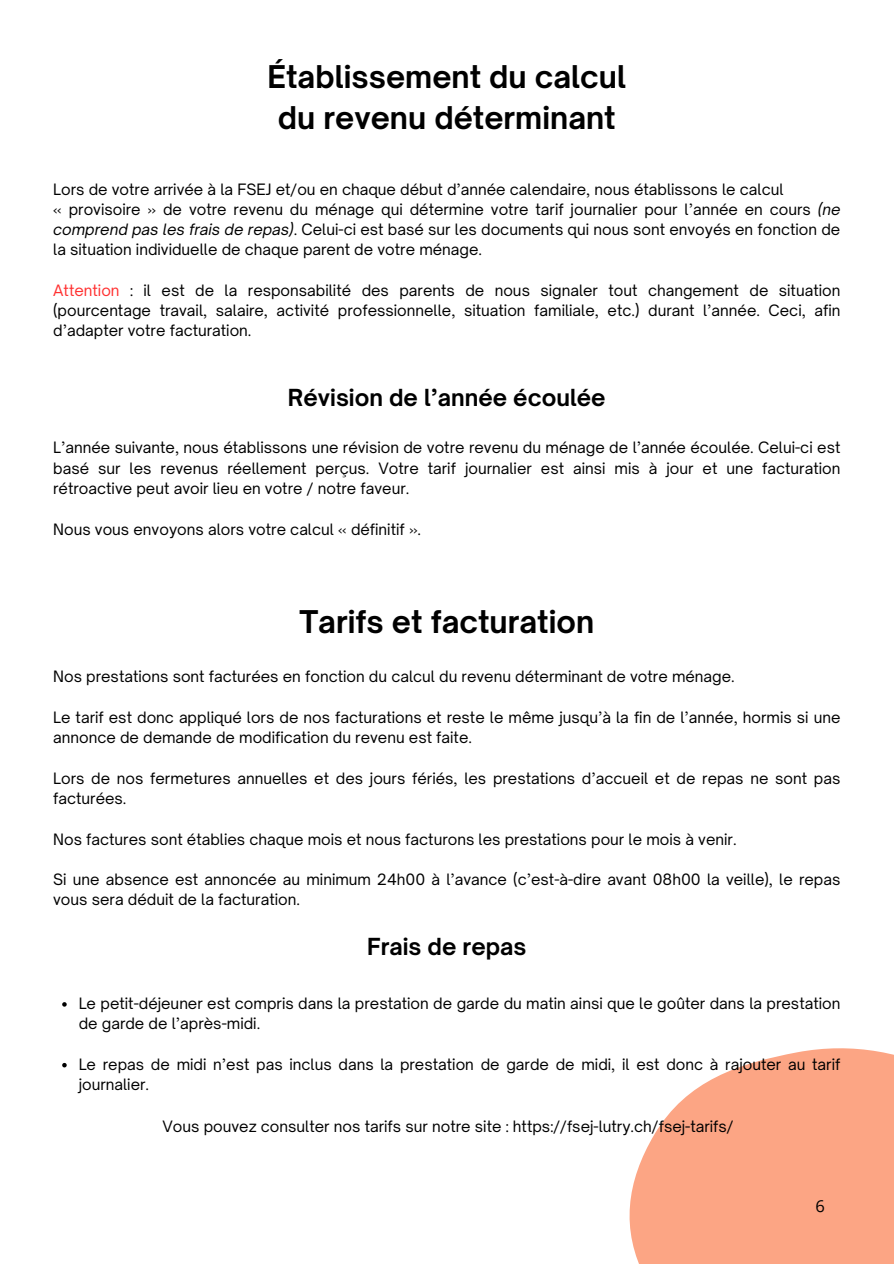
<style>
.page{position:relative;width:894px;height:1264px;background:#fff}
.page>*{position:absolute;margin:0;border:0;box-sizing:border-box;transform-origin:0 0}
.t1{font:700 30px/41.7px "Open Sauce One";color:#000;text-align:center}
.t2{font:700 22.5px "Open Sauce One";color:#000}
.t3{font:16.5px "Open Sans";color:#000}
.t4{font:15px/20.2px "Open Sauce One";color:#000}
.s1{font-style:italic}
.s2{color:#ff3131}
</style>
<div class="page">
<svg style="left:629px;top:1048px;width:264px;height:215px;background:#fcb194"></svg>
<svg style="left:62px;top:1002px;width:5px;height:4px"></svg>
<svg style="left:62px;top:1062px;width:5px;height:5px"></svg>
<h1 class="t1" style="left:267px;top:55px;width:360px">Établissement du calcul du revenu déterminant</h1>
<p class="t4" style="left:53px;top:179px;width:731px">Lors de votre arrivée à la FSEJ et/ou en chaque début d’année calendaire, nous établissons le calcul</p>
<p class="t4" style="left:53px;top:199px;width:788px;text-align:justify">« provisoire » de votre revenu du ménage qui détermine votre tarif journalier pour l’année en cours <span class="s1">(ne comprend pas les frais de repas)</span>. Celui-ci est basé sur les documents qui nous sont envoyés en fonction de la situation individuelle de chaque parent de votre ménage.</p>
<p class="t4" style="left:53px;top:280px;width:788px;text-align:justify"><span class="s2">Attention</span> : il est de la responsabilité des parents de nous signaler tout changement de situation (pourcentage travail, salaire, activité professionnelle, situation familiale, etc.) durant l’année. Ceci, afin d’adapter votre facturation.</p>
<h2 class="t2" style="left:288px;top:384px;width:319px">Révision de l’année écoulée</h2>
<p class="t4" style="left:53px;top:437px;width:788px;text-align:justify">L’année suivante, nous établissons une révision de votre revenu du ménage de l’année écoulée. Celui-ci est basé sur les revenus réellement perçus. Votre tarif journalier est ainsi mis à jour et une facturation rétroactive peut avoir lieu en votre / notre faveur.</p>
<p class="t4" style="left:53px;top:518px;width:369px">Nous vous envoyons alors votre calcul « définitif ».</p>
<p class="t1" style="left:299px;top:600px;width:296px">Tarifs et facturation</p>
<p class="t4" style="left:53px;top:666px;width:683px">Nos prestations sont facturées en fonction du calcul du revenu déterminant de votre ménage.</p>
<p class="t4" style="left:53px;top:707px;width:788px">Le tarif est donc appliqué lors de nos facturations et reste le même jusqu’à la fin de l’année, hormis si une annonce de demande de modification du revenu est faite.</p>
<p class="t4" style="left:53px;top:768px;width:788px">Lors de nos fermetures annuelles et des jours fériés, les prestations d’accueil et de repas ne sont pas facturées.</p>
<p class="t4" style="left:53px;top:828px;width:684px">Nos factures sont établies chaque mois et nous facturons les prestations pour le mois à venir.</p>
<h2 class="t4" style="left:53px;top:869px;width:788px">Si une absence est annoncée au minimum 24h00 à l’avance (c’est-à-dire avant 08h00 la veille), le repas vous sera déduit de la facturation.</h2>
<p class="t2" style="left:367px;top:932px;width:161px">Frais de repas</p>
<p class="t4" style="left:79px;top:993px;width:763px">Le petit-déjeuner est compris dans la prestation de garde du matin ainsi que le goûter dans la prestation de garde de l’après-midi.</p>
<p class="t4" style="left:79px;top:1053px;width:763px">Le repas de midi n’est pas inclus dans la prestation de garde de midi, il est donc à rajouter au tarif journalier.</p>
<p class="t4" style="left:162px;top:1116px;width:572px">Vous pouvez consulter nos tarifs sur notre site : https://fsej-lutry.ch/fsej-tarifs/</p>
<h1 class="t3" style="left:815px;top:1193px;width:11px">6</h1>
</div>
